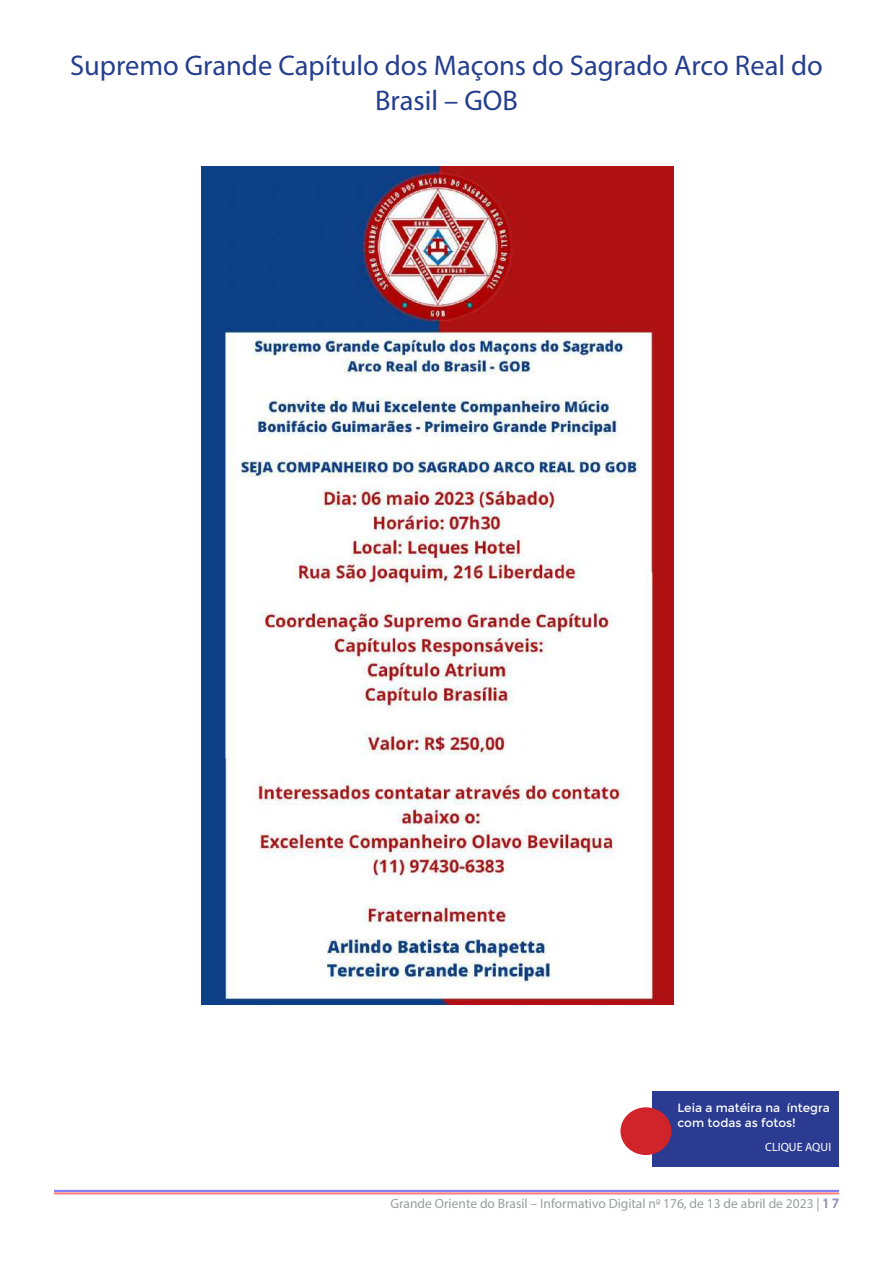
<style>
.page{position:relative;width:893px;height:1263px;background:#fff}
.page>*{position:absolute;margin:0;border:0;box-sizing:border-box;transform-origin:0 0}
.t1{font:28.5px/34.2px "Myriad Pro";color:#253f8e;text-align:center}
.t2{font:13.5px "Myriad Pro";color:#9a9c9e}
.t3{font:12px/14.4px "Montserrat";color:#fff}
.t4{font:12px "Myriad Pro";color:#fff}
.s1{color:#b5b5ff}
</style>
<div class="page">
<hr style="left:54px;top:1190px;width:785px;height:2px;background:#8080ff">
<hr style="left:54px;top:1192px;width:785px;height:2px;background:#ff8080">
<img style="left:201px;top:166px;width:473px;height:838px">
<div style="left:652px;top:1091px;width:186px;height:75px;background:#2b3b91"></div>
<div style="left:620px;top:1107px;width:51px;height:48px;background:#d1232a;border-radius:50%"></div>
<h1 class="t1" style="left:70px;top:48px;width:754px">Supremo Grande Capítulo dos Maçons do Sagrado Arco Real do<br>Brasil – GOB</h1>
<p class="t3" style="left:677px;top:1101px;width:154px">Leia a matéira na íntegra com todas as fotos!</p>
<p class="t4" style="left:765px;top:1140px;width:68px">CLIQUE AQUI</p>
<p class="t2" style="left:391px;top:1195px;width:450px">Grande Oriente do Brasil – Informativo Digital n<sup>o</sup> 176, de 13 de abril de 2023 | <span class="s1">1 7</span></p>
</div>
